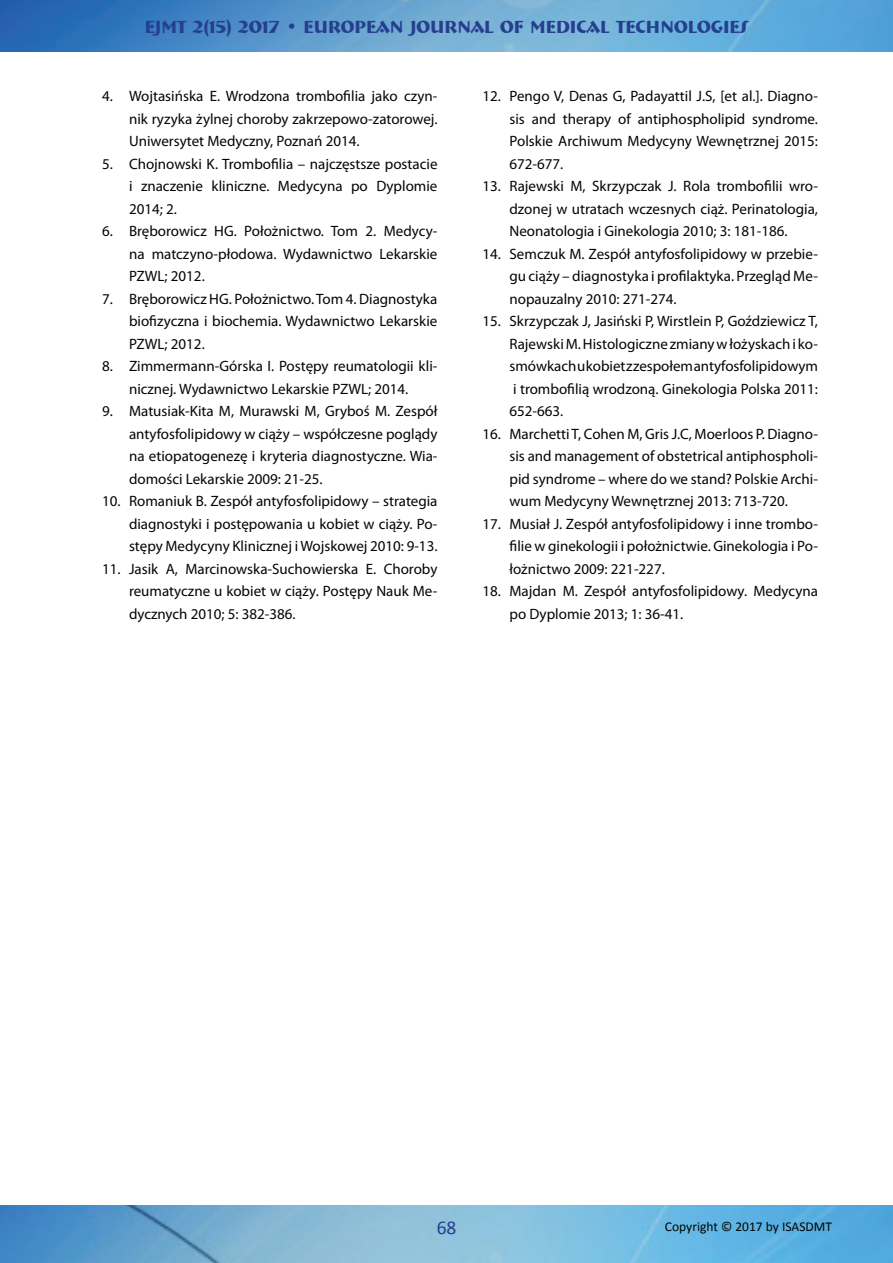
<style>
.page{position:relative;width:893px;height:1263px;background:#fff}
.page>*{position:absolute;margin:0;border:0;box-sizing:border-box;transform-origin:0 0}
.t1{font:19.5px "Calibri";color:#253f8e}
.t2{font:700 18px "Bremen BT";color:#253f8e}
.t3{font:15px/22.5px "Myriad Pro";color:#040503;text-align:justify}
.t4{font:13.5px "Calibri";color:#040503}
</style>
<div class="page">
<img style="left:0;top:0;width:893px;height:52px">
<img style="left:0;top:1205px;width:893px;height:58px">
<p class="t2" style="left:145px;top:15px;width:605px">EJMT 2(15) 2017 • EUROPEAN JOURNAL OF MEDICAL TECHNOLOGIES</p>
<p class="t3" style="left:129px;top:85px;width:310px;text-indent:-27px">4. Wojtasińska E. Wrodzona trombofilia jako czyn&shy;nik ryzyka żylnej choroby zakrzepowo-zatorowej.<br>Uniwersytet Medyczny, Poznań 2014.</p>
<p class="t3" style="left:129px;top:152px;width:310px;text-indent:-27px">5. Chojnowski K. Trombofilia – najczęstsze postacie i znaczenie kliniczne. Medycyna po Dyplomie 2014; 2.</p>
<p class="t3" style="left:129px;top:220px;width:310px;text-indent:-27px">6. Bręborowicz HG. Położnictwo. Tom 2. Medycy&shy;na matczyno-płodowa. Wydawnictwo Lekarskie PZWL; 2012.</p>
<p class="t3" style="left:129px;top:287px;width:310px;text-indent:-27px">7. Bręborowicz HG. Położnictwo. Tom 4. Diagnostyka biofizyczna i biochemia. Wydawnictwo Lekarskie PZWL; 2012.</p>
<p class="t3" style="left:102px;top:355px;width:337px;text-align:center">8. Zimmermann-Górska I. Postępy reumatologii kli&shy;nicznej. Wydawnictwo Lekarskie PZWL; 2014.</p>
<p class="t3" style="left:129px;top:400px;width:310px;text-indent:-27px">9. Matusiak-Kita M, Murawski M, Gryboś M. Zespół antyfosfolipidowy w ciąży – współczesne poglądy na etiopatogenezę i kryteria diagnostyczne. Wia&shy;domości Lekarskie 2009: 21-25.</p>
<p class="t3" style="left:129px;top:490px;width:310px;text-indent:-27px">10. Romaniuk B. Zespół antyfosfolipidowy – strategia diagnostyki i postępowania u kobiet w ciąży. Po&shy;stępy Medycyny Klinicznej i Wojskowej 2010: 9-13.</p>
<p class="t3" style="left:129px;top:557px;width:310px;text-indent:-27px">11. Jasik A, Marcinowska-Suchowierska E. Choroby reumatyczne u kobiet w ciąży. Postępy Nauk Me&shy;dycznych 2010; 5: 382-386.</p>
<p class="t3" style="left:509px;top:85px;width:310px;text-indent:-27px">12. Pengo V, Denas G, Padayattil J.S, [et al.]. Diagno&shy;sis and therapy of antiphospholipid syndrome.<br>Polskie Archiwum Medycyny Wewnętrznej 2015:<br>672-677.</p>
<p class="t3" style="left:509px;top:175px;width:310px;text-indent:-27px">13. Rajewski M, Skrzypczak J. Rola trombofilii wro&shy;dzonej w utratach wczesnych ciąż. Perinatologia, Neonatologia i Ginekologia 2010; 3: 181-186.</p>
<p class="t3" style="left:509px;top:242px;width:310px;text-indent:-27px">14. Semczuk M. Zespół antyfosfolipidowy w przebie&shy;gu ciąży – diagnostyka i profilaktyka. Przegląd Me&shy;nopauzalny 2010: 271-274.</p>
<p class="t3" style="left:509px;top:310px;width:310px;text-indent:-27px">15. Skrzypczak J, Jasiński P, Wirstlein P, Goździewicz T, Rajewski M. Histologiczne zmiany w łożyskach i ko&shy;smówkach u kobiet z zespołem antyfosfolipidowym i trombofilią wrodzoną. Ginekologia Polska 2011:<br>652-663.</p>
<p class="t3" style="left:509px;top:422px;width:310px;text-indent:-27px">16. Marchetti T, Cohen M, Gris J.C, Moerloos P. Diagno&shy;sis and management of obstetrical antiphospholi&shy;pid syndrome – where do we stand? Polskie Archi&shy;wum Medycyny Wewnętrznej 2013: 713-720.</p>
<p class="t3" style="left:509px;top:512px;width:310px;text-indent:-27px">17. Musiał J. Zespół antyfosfolipidowy i inne trombo&shy;filie w ginekologii i położnictwie. Ginekologia i Po&shy;łożnictwo 2009: 221-227.</p>
<p class="t3" style="left:509px;top:580px;width:310px;text-indent:-27px">18. Majdan M. Zespół antyfosfolipidowy. Medycyna po Dyplomie 2013; 1: 36-41.</p>
<h1 class="t1" style="left:437px;top:1215px;width:21px">68</h1>
<p class="t4" style="left:665px;top:1218px;width:169px">Copyright © 2017 by ISASDMT</p>
</div>
